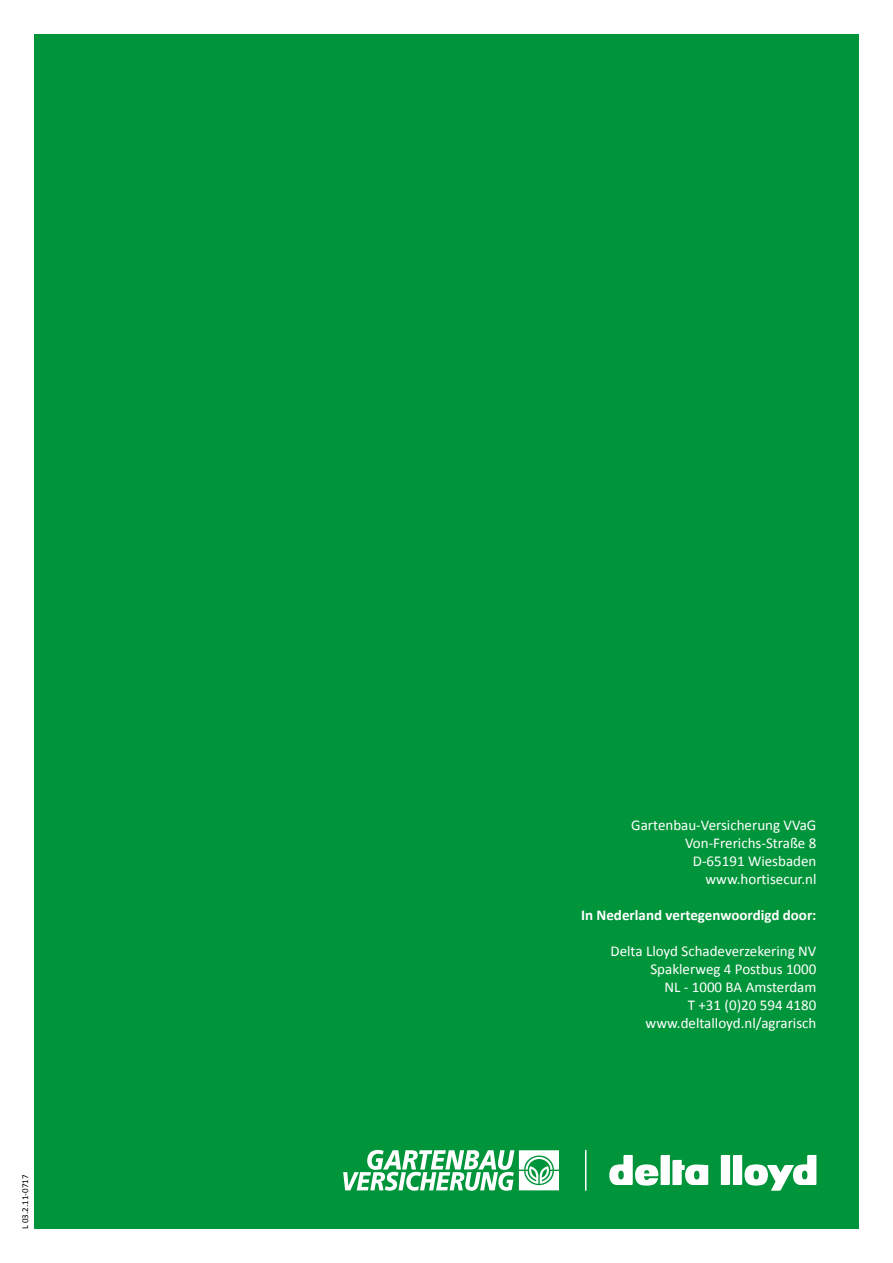
<style>
.page{position:relative;width:893px;height:1263px;background:#fff}
.page>*{position:absolute;margin:0;border:0;box-sizing:border-box;transform-origin:0 0}
.t1{font:15px/18px "Calibri";color:#fff;text-align:right}
.t2{font:700 15px "Calibri";color:#fff}
._11_productcode{font:9px "Calibri";color:#000}
</style>
<div class="page">
<div style="left:34px;top:34px;width:825px;height:1195px;background:#00953a"></div>
<svg style="left:609px;top:1155px;width:99px;height:30px"></svg>
<svg style="left:721px;top:1155px;width:95px;height:36px"></svg>
<svg style="left:343px;top:1150px;width:216px;height:41px"></svg>
<hr style="left:585px;top:1150px;width:1px;height:41px;background:#fff">
<p class="_11_productcode" style="left:19px;top:1229px;width:56px;rotate:-90deg">L 03.2.11-0717</p>
<p class="t1" style="left:631px;top:815px;width:187px">Gartenbau-Versicherung VVaG<br>Von-Frerichs-Straße 8<br>D-65191 Wiesbaden www.hortisecur.nl</p>
<p class="t2" style="left:581px;top:905px;width:237px">In Nederland vertegenwoordigd door:</p>
<p class="t1" style="left:610px;top:941px;width:207px">Delta Lloyd Schadeverzekering NV<br>Spaklerweg 4 Postbus 1000<br>NL - 1000 BA Amsterdam<br>T +31 (0)20 594 4180 www.deltalloyd.nl/agrarisch</p>
</div>
